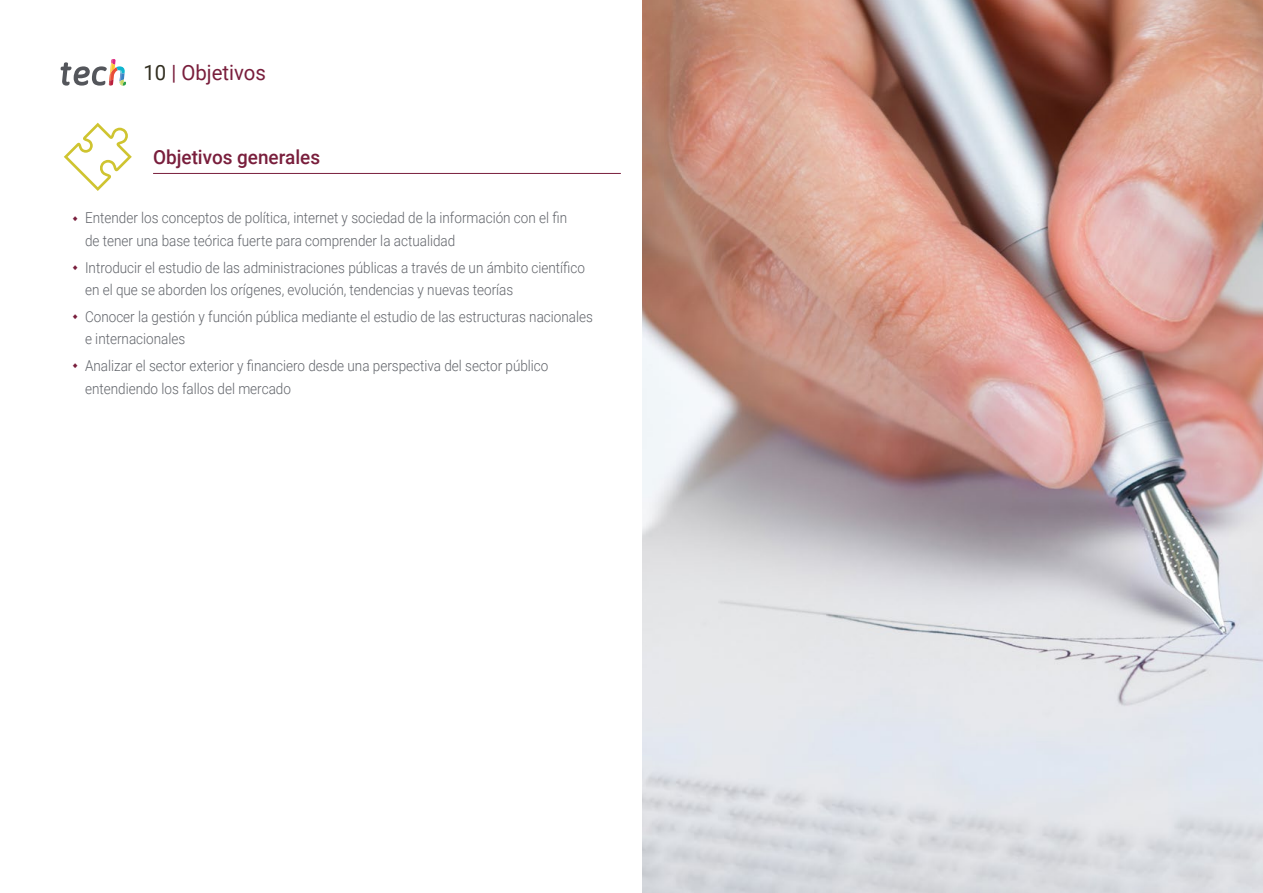
<style>
.page{position:relative;width:1263px;height:893px;background:#fff}
.page>*{position:absolute;margin:0;border:0;box-sizing:border-box;transform-origin:0 0}
.t1{font:21px "Roboto";color:#791e3c}
.t2{font:500 19.5px "Roboto";color:#791e3c}
.t3{font:300 15px/22.5px "Roboto";color:#61646a;scale:.9 1}
.s1{color:#312e20}
</style>
<div class="page">
<hr style="left:153px;top:173px;width:468px;height:1px;background:#791e3c">
<svg style="left:64px;top:123px;width:68px;height:68px"></svg>
<img style="left:642px;top:0;width:621px;height:893px">
<svg style="left:61px;top:59px;width:65px;height:27px"></svg>
<h1 class="t1" style="left:144px;top:57px;width:124px"><span class="s1">10</span> | Objetivos</h1>
<h2 class="t2" style="left:153px;top:144px;width:169px">Objetivos generales</h2>
<p class="t3" style="left:85px;top:206px;width:537px">Entender los conceptos de política, internet y sociedad de la información con el fin de tener una base teórica fuerte para comprender la actualidad</p>
<p class="t3" style="left:85px;top:255px;width:557px">Introducir el estudio de las administraciones públicas a través de un ámbito científico en el que se aborden los orígenes, evolución, tendencias y nuevas teorías</p>
<p class="t3" style="left:85px;top:305px;width:566px">Conocer la gestión y función pública mediante el estudio de las estructuras nacionales e internacionales</p>
<p class="t3" style="left:85px;top:354px;width:516px">Analizar el sector exterior y financiero desde una perspectiva del sector público entendiendo los fallos del mercado</p>
</div>
